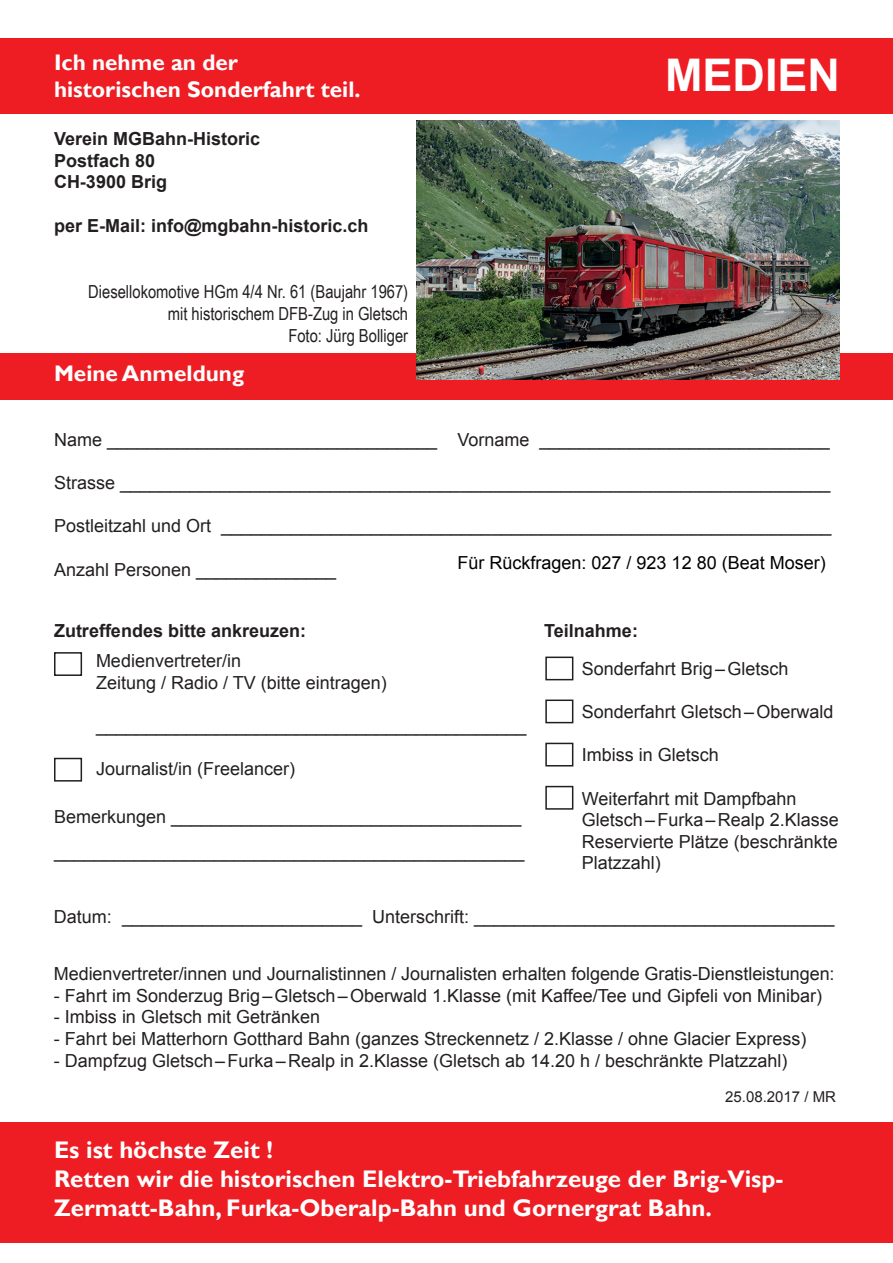
<style>
.page{position:relative;width:893px;height:1263px;background:#fff}
.page>*{position:absolute;margin:0;border:0;box-sizing:border-box;transform-origin:0 0}
.t1{font:700 45px "Arial";color:#fff}
.t2{font:700 24px/28.8px "Gill Sans";color:#fff}
.t3{font:700 22.5px/27px "Gill Sans";color:#fff}
.t4{font:18px/21.6px "Arial";color:#231f20}
.t5{font:700 18px/21.6px "Arial";color:#231f20}
.t6{font:18px/21.6px "Arial Narrow";color:#231f20;text-align:right}
.t7{font:18px "Arial";color:#000}
.t8{font:15px "Arial";color:#231f20}
</style>
<div class="page">
<div style="left:0;top:1123px;width:893px;height:120px;background:#ee1d23"></div>
<div style="left:0;top:354px;width:893px;height:46px;background:#ee1d23"></div>
<div style="left:0;top:38px;width:893px;height:76px;background:#ee1d23"></div>
<div style="left:54px;top:652px;width:28px;height:24px;border:2px solid #231f20"></div>
<img style="left:417px;top:120px;width:423px;height:259px">
<div style="left:545px;top:656px;width:28px;height:24px;border:2px solid #231f20"></div>
<div style="left:545px;top:699px;width:28px;height:24px;border:2px solid #231f20"></div>
<div style="left:545px;top:743px;width:28px;height:23px;border:2px solid #231f20"></div>
<div style="left:545px;top:786px;width:28px;height:24px;border:2px solid #231f20"></div>
<div style="left:54px;top:758px;width:28px;height:23px;border:2px solid #231f20"></div>
<p class="t3" style="left:54px;top:49px;width:308px">Ich nehme an der historischen Sonderfahrt teil.</p>
<p class="t5" style="left:54px;top:129px;width:208px">Verein MGBahn-Historic<br>Postfach 80<br>CH-3900 Brig</p>
<p class="t5" style="left:54px;top:215px;width:316px">per E-Mail: info@mgbahn-historic.ch</p>
<p class="t6" style="left:88px;top:281px;width:321px">Diesellokomotive HGm 4/4 Nr. 61 (Baujahr 1967) mit historischem DFB-Zug in Gletsch<br>Foto: Jürg Bolliger</p>
<p class="t3" style="left:54px;top:361px;width:192px">Meine Anmeldung</p>
<h1 class="t1" style="left:665px;top:45px;width:177px">MEDIEN</h1>
<p class="t4" style="left:54px;top:429px;width:777px">Name _________________________________ Vorname _____________________________</p>
<p class="t4" style="left:54px;top:472px;width:778px">Strasse _______________________________________________________________________</p>
<p class="t4" style="left:54px;top:515px;width:779px">Postleitzahl und Ort _____________________________________________________________</p>
<p class="t4" style="left:54px;top:559px;width:284px">Anzahl Personen ______________</p>
<p class="t7" style="left:457px;top:551px;width:370px">Für Rückfragen: 027 / 923 12 80 (Beat Moser)</p>
<p class="t5" style="left:54px;top:620px;width:254px">Zutreffendes bitte ankreuzen:</p>
<p class="t4" style="left:96px;top:650px;width:292px">Medienvertreter/in<br>Zeitung / Radio / TV (bitte eintragen)</p>
<p class="t4" style="left:96px;top:715px;width:432px">___________________________________________</p>
<p class="t4" style="left:96px;top:758px;width:201px">Journalist/in (Freelancer)</p>
<p class="t4" style="left:54px;top:799px;width:472px;line-height:35.1px">Bemerkungen ___________________________________ _______________________________________________</p>
<p class="t5" style="left:544px;top:620px;width:95px">Teilnahme:</p>
<p class="t4" style="left:582px;top:658px;width:208px">Sonderfahrt Brig–Gletsch</p>
<p class="t4" style="left:582px;top:701px;width:253px">Sonderfahrt Gletsch–Oberwald</p>
<p class="t4" style="left:582px;top:744px;width:139px">Imbiss in Gletsch</p>
<p class="t4" style="left:582px;top:788px;width:259px">Weiterfahrt mit Dampfbahn<br>Gletsch–Furka–Realp 2.Klasse<br>Reservierte Plätze (beschränkte<br>Platzzahl)</p>
<p class="t4" style="left:54px;top:906px;width:782px">Datum: ________________________ Unterschrift: ____________________________________</p>
<p class="t4" style="left:54px;top:963px;width:782px">Medienvertreter/innen und Journalistinnen / Journalisten erhalten folgende Gratis-Dienstleistungen:</p>
<p class="t4" style="left:54px;top:985px;width:769px">- Fahrt im Sonderzug Brig–Gletsch–Oberwald 1.Klasse (mit Kaffee/Tee und Gipfeli von Minibar)</p>
<p class="t4" style="left:54px;top:1006px;width:268px">- Imbiss in Gletsch mit Getränken</p>
<p class="t4" style="left:54px;top:1028px;width:754px">- Fahrt bei Matterhorn Gotthard Bahn (ganzes Streckennetz / 2.Klasse / ohne Glacier Express)</p>
<p class="t4" style="left:54px;top:1050px;width:735px">- Dampfzug Gletsch–Furka–Realp in 2.Klasse (Gletsch ab 14.20 h / beschränkte Platzzahl)</p>
<p class="t8" style="left:725px;top:1086px;width:112px">25.08.2017 / MR</p>
<h2 class="t2" style="left:54px;top:1136px;width:731px">Es ist höchste Zeit !<br>Retten wir die historischen Elektro-Triebfahrzeuge der Brig-Visp-<br>Zermatt-Bahn, Furka-Oberalp-Bahn und Gornergrat Bahn.</h2>
</div>
